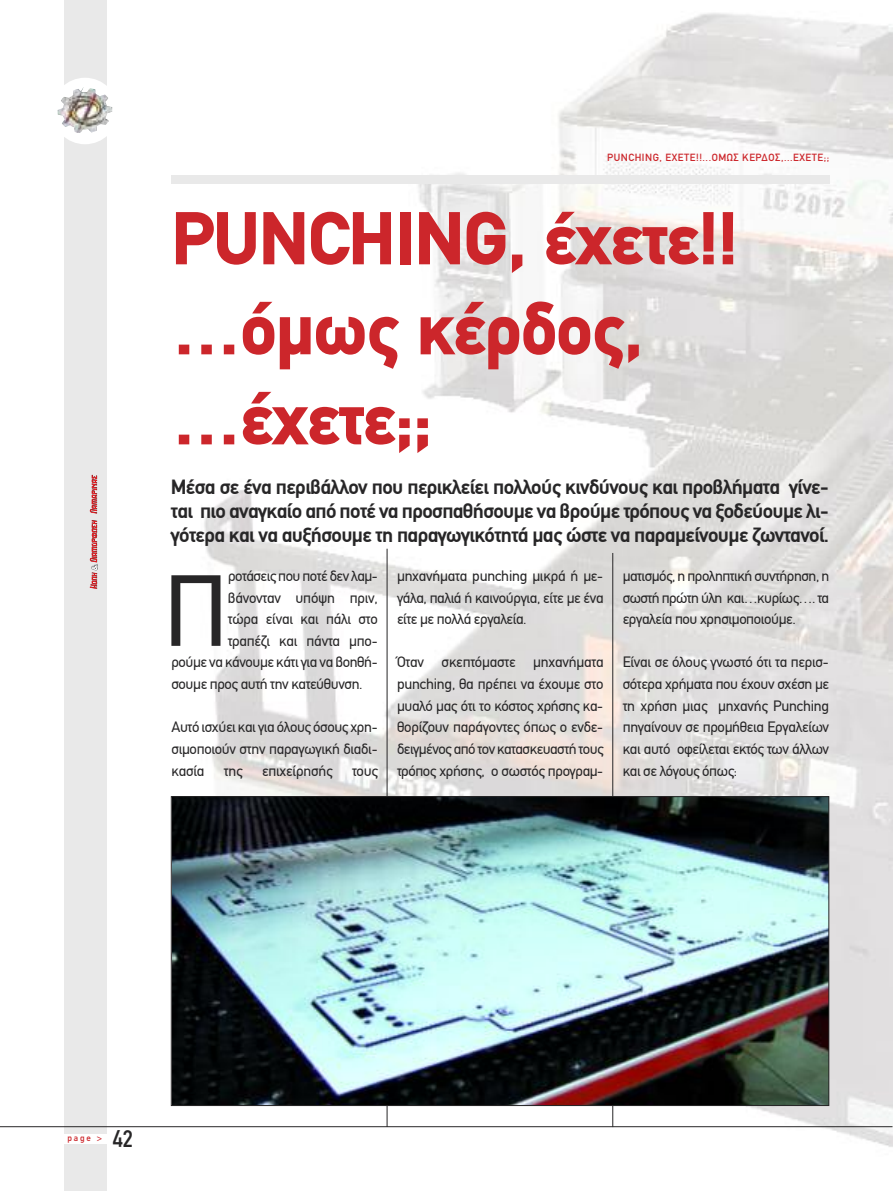
<style>
.page{position:relative;width:893px;height:1191px;background:#fff}
.page>*{position:absolute;margin:0;border:0;box-sizing:border-box;transform-origin:0 0}
.t1{font:101.4px "PF Din Text";color:#272627}
.t2{font:900 75px/90px "PF Din Text";letter-spacing:-.02em;color:#cc262b}
.t3{font:500 condensed 24px "PF Din Text";color:#272627}
.t4{font:700 21px/24px "PF Din Text";letter-spacing:-.03em;color:#272627;text-align:justify}
.t5{font:15px/21.6px "PF Din Text";letter-spacing:-.025em;color:#272627;text-align:justify}
.t6{font:500 10.5px "PF Din Text";letter-spacing:.05em;color:#cc262b}
.t7{font:500 9px "PF Din Text";color:#cc262b}
</style>
<div class="page">
<img style="left:136px;top:13px;width:757px;height:1134px">
<div style="left:64px;top:0;width:42px;height:1191px;background:#e9e9e9"></div>
<svg style="left:90px;top:520px;width:7px;height:69px"></svg>
<svg style="left:90px;top:475px;width:7px;height:38px"></svg>
<div style="left:171px;top:175px;width:658px;height:9px;background:#e9e9e9"></div>
<div style="left:62px;top:1134px;width:45px;height:9px;background:#fff"></div>
<hr style="left:0;top:1126px;width:892px;height:1px;background:#272627">
<div style="left:52px;top:78px;width:66px;height:66px;background:#fff;border-radius:50%"></div>
<img style="left:58px;top:87px;width:54px;height:46px">
<hr style="left:387px;top:549px;width:1px;height:578px;background:#272627">
<hr style="left:612px;top:553px;width:1px;height:574px;background:#272627">
<img style="left:173px;top:798px;width:654px;height:306px">
<p class="t6" style="left:607px;top:153px;width:223px">PUNCHING, ΕΧΕΤΕ!!...ΟΜΩΣ ΚΕΡΔΟΣ,...ΕΧΕΤΕ;;</p>
<h2 class="t2" style="left:171px;top:200px;width:569px">PUNCHING, έχετε!! …όμως κέρδος, …έχετε;;</h2>
<h3 class="t4" style="left:171px;top:477px;width:660px">Μέσα σε ένα περιβάλλον που περικλείει πολλούς κινδύνους και προβλήματα γίνε&shy;ται πιο αναγκαίο από ποτέ να προσπαθήσουμε να βρούμε τρόπους να ξοδεύουμε λι&shy;γότερα και να αυξήσουμε τη παραγωγικότητά μας ώστε να παραμείνουμε ζωντανοί.</h3>
<h1 class="t1" style="left:164px;top:570px;width:66px">Π</h1>
<p class="t5" style="left:228px;top:566px;width:151px">ροτάσεις που ποτέ δεν λαμ-</p>
<p class="t5" style="left:228px;top:588px;width:152px">βάνονταν υπόψη πριν,</p>
<p class="t5" style="left:228px;top:609px;width:152px">τώρα είναι και πάλι στο</p>
<p class="t5" style="left:228px;top:631px;width:151px">τραπέζι και πάντα μπο-</p>
<p class="t5" style="left:171px;top:653px;width:208px">ρούμε να κάνουμε κάτι για να βοηθή-</p>
<p class="t5" style="left:171px;top:674px;width:193px">σουμε προς αυτή την κατεύθυνση.</p>
<p class="t5" style="left:171px;top:717px;width:208px">Αυτό ισχύει και για όλους όσους χρη&shy;σιμοποιούν στην παραγωγική διαδι&shy;κασία</p>
<p class="t5" style="left:224px;top:761px;width:20px">της</p>
<p class="t5" style="left:262px;top:761px;width:72px">επιχείρησής</p>
<p class="t5" style="left:352px;top:761px;width:27px">τους</p>
<p class="t5" style="left:397px;top:566px;width:208px">μηχανήματα punching μικρά ή με&shy;γάλα, παλιά ή καινούργια, είτε με ένα είτε με πολλά εργαλεία.</p>
<p class="t5" style="left:397px;top:653px;width:208px">Όταν σκεπτόμαστε μηχανήματα punching, θα πρέπει να έχουμε στο μυαλό μας ότι το κόστος χρήσης κα&shy;θορίζουν παράγοντες όπως ο ενδε&shy;δειγμένος από τον κατασκευαστή τους τρόπος χρήσης, ο σωστός προγραμ-</p>
<p class="t5" style="left:623px;top:566px;width:208px">ματισμός, η προληπτική συντήρηση, η σωστή πρώτη ύλη και…κυρίως…. τα εργαλεία που χρησιμοποιούμε.</p>
<p class="t5" style="left:623px;top:653px;width:208px">Είναι σε όλους γνωστό ότι τα περισ&shy;σότερα χρήματα που έχουν σχέση με τη χρήση μιας μηχανής Punching πηγαίνουν σε προμήθεια Εργαλείων και αυτό οφείλεται εκτός των άλλων και σε λόγους όπως:</p>
<p class="t7" style="left:68px;top:1134px;width:36px">page &gt;</p>
<h3 class="t3" style="left:113px;top:1125px;width:22px">42</h3>
</div>
